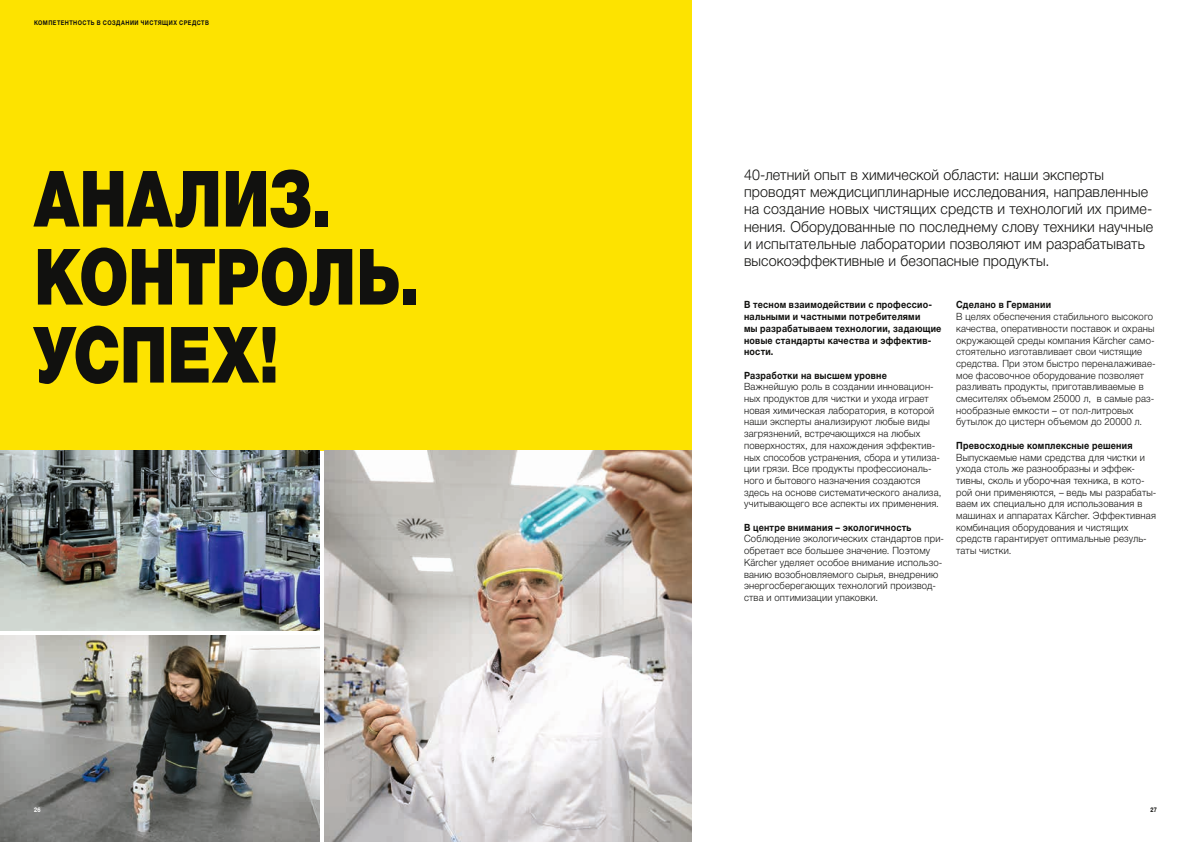
<style>
.page{position:relative;width:1191px;height:842px;background:#fff}
.page>*{position:absolute;margin:0;border:0;box-sizing:border-box;transform-origin:0 0}
.t1{font:900 78px/78px "Helvetica Neue Cyr";letter-spacing:-.005em;color:#11110f;scale:.8 1}
.t2{font:300 15px/17.2px "Helvetica Neue Cyr";letter-spacing:.01em;color:#11110f;scale:.95 1}
.t3{font:300 10px/11.7px "Helvetica Neue Cyr";letter-spacing:.02em;color:#11110f;scale:.95 1}
.t4{font:700 10px/11.7px "Helvetica Neue Cyr";letter-spacing:.025em;color:#11110f;scale:.9 1}
.t5{font:700 6.5px "Helvetica Neue Cyr";letter-spacing:.08em;color:#11110f;scale:.85 1}
.t6{font:700 6.5px "Helvetica Neue Cyr";color:#fff;scale:.85 1}
.s1{font-family:"Helvetica Neue LT Pro"}
</style>
<div class="page">
<div style="left:0;top:0;width:691px;height:451px;background:#fde300"></div>
<img style="left:325px;top:451px;width:366px;height:391px">
<img style="left:0;top:451px;width:319px;height:179px">
<img style="left:0;top:636px;width:319px;height:206px">
<p class="t5" style="left:34px;top:19px;width:207px">КОМПЕТЕНТНОСТЬ В СОЗДАНИИ ЧИСТЯЩИХ СРЕДСТВ</p>
<h1 class="t1" style="left:34px;top:160px;width:485px">АНАЛИЗ.<br>КОНТРОЛЬ.<br>УСПЕХ!</h1>
<p class="t2" style="left:744px;top:166px;width:432px">40-летний опыт в химической области: наши эксперты проводят междисциплинарные исследования, направленные на создание новых чистящих средств и технологий их приме&shy;нения. Оборудованные по последнему слову техники научные и испытательные лаборатории позволяют им разрабатывать высокоэффективные и безопасные продукты.</p>
<p class="t4" style="left:956px;top:299px;width:107px">Сделано в Германии</p>
<p class="t3" style="left:956px;top:311px;width:211px">В целях обеспечения стабильного высокого качества, оперативности поставок и охраны окружающей среды компания <span class="s1">Kärcher</span> само&shy;стоятельно изготавливает свои чистящие средства. При этом быстро переналаживае&shy;мое фасовочное оборудование позволяет разливать продукты, приготавливаемые в смесителях объемом 25000 л, в самые раз&shy;нообразные емкости – от пол-литровых бутылок до цистерн объемом до 20000 л.</p>
<p class="t4" style="left:956px;top:440px;width:198px">Превосходные комплексные решения</p>
<p class="t3" style="left:956px;top:451px;width:212px">Выпускаемые нами средства для чистки и ухода столь же разнообразны и эффек&shy;тивны, сколь и уборочная техника, в кото&shy;рой они применяются, – ведь мы разрабаты&shy;ваем их специально для использования в машинах и аппаратах <span class="s1">Kärcher</span>. Эффективная комбинация оборудования и чистящих средств гарантирует оптимальные резуль&shy;таты чистки.</p>
<p class="t4" style="left:744px;top:299px;width:221px">В тесном взаимодействии с профессио&shy;нальными и частными потребителями<br>мы разрабатываем технологии, задающие новые стандарты качества и эффектив&shy;ности.</p>
<p class="t4" style="left:744px;top:369px;width:160px">Разработки на высшем уровне</p>
<p class="t3" style="left:744px;top:381px;width:209px">Важнейшую роль в создании инновацион&shy;ных продуктов для чистки и ухода играет новая химическая лаборатория, в которой наши эксперты анализируют любые виды загрязнений, встречающихся на любых поверхностях, для нахождения эффектив&shy;ных способов устранения, сбора и утилиза&shy;ции грязи. Все продукты профессиональ&shy;ного и бытового назначения создаются здесь на основе систематического анализа, учитывающего все аспекты их применения.</p>
<p class="t4" style="left:744px;top:521px;width:187px">В центре внимания – экологичность</p>
<p class="t3" style="left:744px;top:533px;width:212px">Соблюдение экологических стандартов при&shy;обретает все большее значение. Поэтому <span class="s1">Kärcher</span> уделяет особое внимание использо&shy;ванию возобновляемого сырья, внедрению энергосберегающих технологий производ&shy;ства и оптимизации упаковки.</p>
<p class="t6" style="left:34px;top:806px;width:9px">26</p>
<p class="t5" style="left:1150px;top:806px;width:9px">27</p>
</div>
